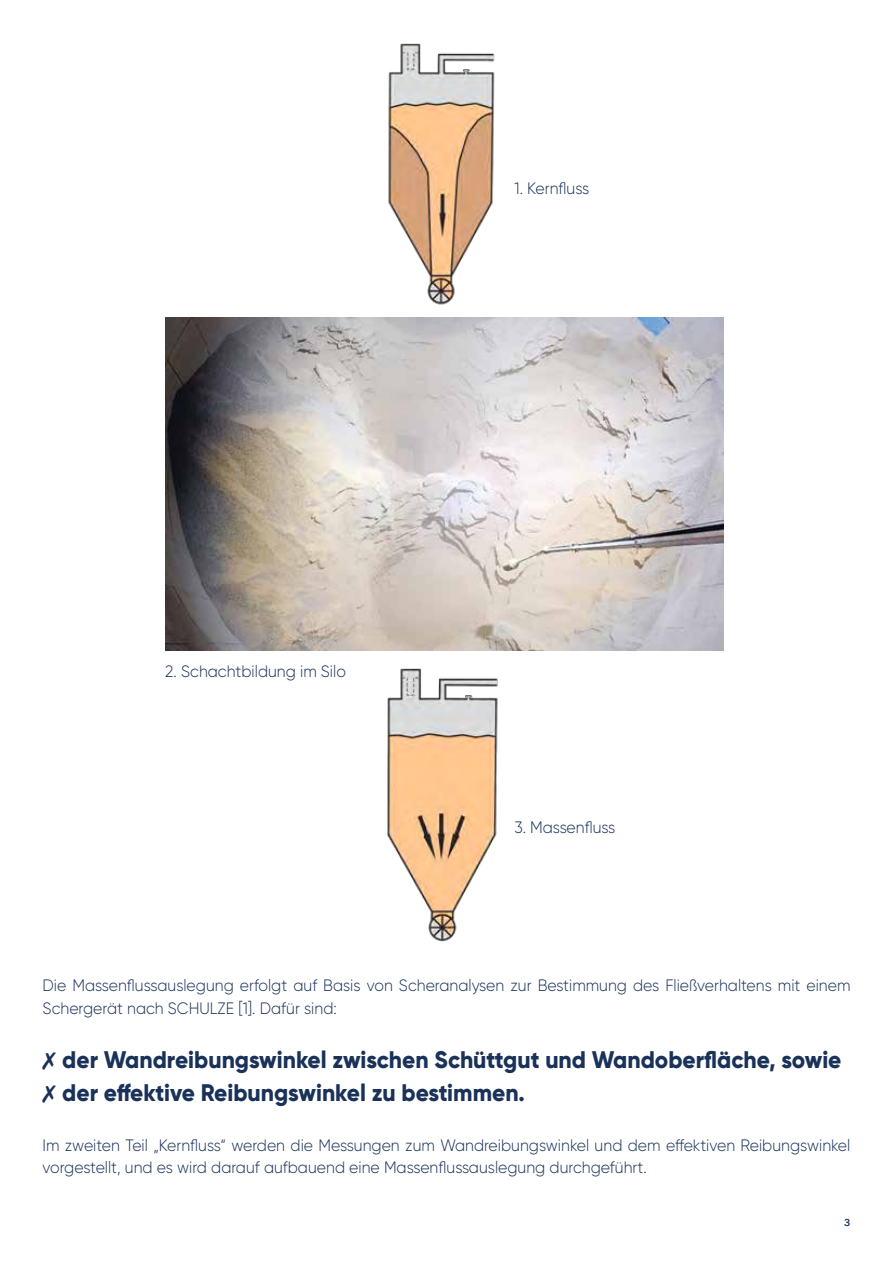
<style>
.page{position:relative;width:893px;height:1263px;background:#fff}
.page>*{position:absolute;margin:0;border:0;box-sizing:border-box;transform-origin:0 0}
.t1{font:800 24px/33px "Gilroy";color:#1a3259;scale:.95 1}
.t2{font:300 16.5px/22.5px "Gilroy";color:#1a3259;scale:.95 1}
.t3{font:500 10.5px "Franklin Gothic";color:#1a3259}
</style>
<div class="page">
<img style="left:388px;top:43px;width:107px;height:262px">
<img style="left:387px;top:669px;width:111px;height:273px">
<img style="left:165px;top:318px;width:558px;height:333px">
<p class="t2" style="left:514px;top:177px;width:80px">1. Kernfluss</p>
<p class="t2" style="left:165px;top:659px;width:192px">2. Schachtbildung im Silo</p>
<p class="t2" style="left:514px;top:816px;width:108px">3. Massenfluss</p>
<p class="t2" style="left:43px;top:974px;width:852px">Die Massenflussauslegung erfolgt auf Basis von Scheranalysen zur Bestimmung des Fließverhaltens mit einem<br>Schergerät nach SCHULZE [1]. Dafür sind:</p>
<h1 class="t1" style="left:43px;top:1043px;width:842px">✗ der Wandreibungswinkel zwischen Schüttgut und Wandoberfläche, sowie ✗ der effektive Reibungswinkel zu bestimmen.</h1>
<p class="t2" style="left:43px;top:1133px;width:852px">Im zweiten Teil „Kernfluss“ werden die Messungen zum Wandreibungswinkel und dem effektiven Reibungswinkel vorgestellt, und es wird darauf aufbauend eine Massenflussauslegung durchgeführt.</p>
<p class="t3" style="left:844px;top:1216px;width:8px">3</p>
</div>
